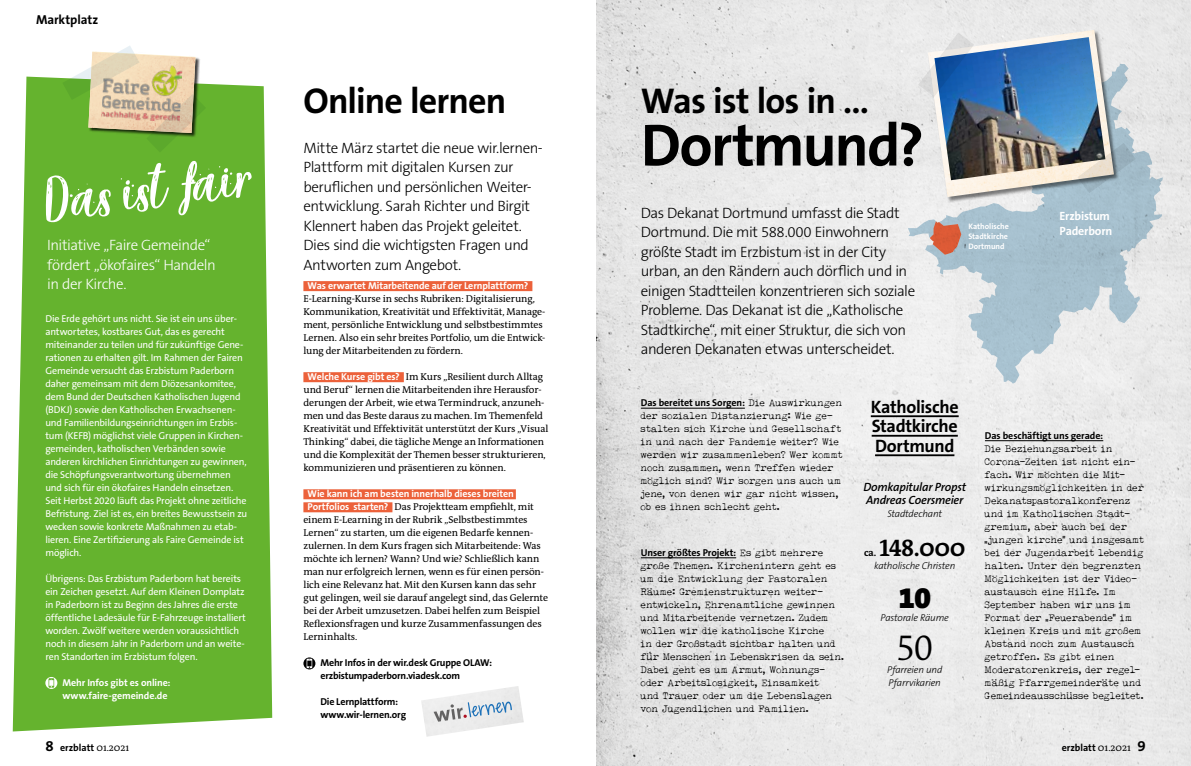
<style>
.page{position:relative;width:1191px;height:766px;background:#fff}
.page>*{position:absolute;margin:0;border:0;box-sizing:border-box;transform-origin:0 0}
.t1{font:700 60px "The Sans B7";letter-spacing:-.03em;color:#000}
.t2{font:700 36px "The Sans B7";letter-spacing:-.025em;color:#000}
.t3{font:36px "The Antiqua B4 c Semi Light Caps";color:#000}
.t4{font:900 30px "The Sans B9";color:#000}
.t5{font:700 24px "The Antiqua B7";color:#000}
.t6{font:700 18px/19.5px "The Sans B7";letter-spacing:-.02em;color:#000;text-align:justify}
.t7{font:300 15px/19.5px "The Sans B3";letter-spacing:-.03em;color:#000}
.t8{font:300 15px/19.5px "The Sans B3";letter-spacing:-.03em;color:#fff}
.t9{font:700 13px "The Sans B7";letter-spacing:-.005em;color:#000}
.t10{font:italic 600 12px/13px "The Sans B6";letter-spacing:-.02em;color:#000}
.t11{font:700 12px/15px "The Sans B7";letter-spacing:-.02em;color:#fff}
.t12{font:10px/13px "The Antiqua B5";letter-spacing:-.01em;color:#000}
.t13{font:10px/13px "The Sans B5 Plain";letter-spacing:-.015em;color:#fff}
.t14{font:700 10px/13px "The Sans B7";letter-spacing:-.015em;color:#000}
.t15{font:700 10px/13px "The Sans B7";letter-spacing:-.01em;color:#fff}
.t16{font:italic 300 10px/13px "The Sans B3";letter-spacing:-.02em;color:#000}
.t17{font:700 10px "The Antiqua B7";color:#000}
.t18{font:9.5px/13px "LUCKYTYPEWRITER";letter-spacing:-.015em;color:#000}
.t19{font:700 8px/10px "The Sans B7";color:#fff;text-align:justify}
.s1{font-family:"The Sans B7";font-weight:700;color:#fff}
.s2{font-family:"LUCKYTYPEWRITER";font-weight:400;font-size:9.5px}
.s3{font-family:"The Antiqua B7 c Bold Caps";font-weight:400}
.s4{font-size:15px}
.s5{font-family:"The Antiqua B5";font-weight:400}
</style>
<div class="page">
<img style="left:421px;top:686px;width:103px;height:50px">
<svg style="left:433px;top:701px;width:79px;height:20px;background:#c6ced6"></svg>
<img style="left:597px;top:0;width:594px;height:765px">
<svg style="left:908px;top:58px;width:254px;height:325px;background:#ccd7dd"></svg>
<hr style="left:870px;top:415px;width:88px;height:2px;background:#000">
<hr style="left:871px;top:434px;width:86px;height:2px;background:#000">
<hr style="left:875px;top:454px;width:79px;height:2px;background:#000">
<hr style="left:641px;top:407px;width:104px;height:1px;background:#000">
<hr style="left:641px;top:557px;width:95px;height:1px;background:#000">
<hr style="left:985px;top:440px;width:118px;height:1px;background:#000">
<div style="left:928px;top:30px;width:191px;height:173px;background:#000;opacity:.5"></div>
<img style="left:927px;top:30px;width:187px;height:167px">
<img style="left:934px;top:37px;width:171px;height:143px">
<svg style="left:918px;top:33px;width:56px;height:64px;background:#8ba8cb"></svg>
<svg style="left:1077px;top:143px;width:58px;height:50px;background:#99a5a8"></svg>
<svg style="left:930px;top:221px;width:31px;height:34px"></svg>
<div style="left:13px;top:77px;width:259px;height:654px;background:#65b32e"></div>
<svg style="left:45px;top:676px;width:12px;height:12px"></svg>
<svg style="left:46px;top:159px;width:206px;height:66px;background:#82c156"></svg>
<div style="left:303px;top:281px;width:229px;height:10px;background:#ec613a"></div>
<div style="left:303px;top:372px;width:101px;height:10px;background:#ec613a"></div>
<div style="left:303px;top:489px;width:213px;height:10px;background:#ec613a"></div>
<div style="left:303px;top:502px;width:89px;height:10px;background:#ec613a"></div>
<svg style="left:303px;top:657px;width:12px;height:12px"></svg>
<svg style="left:62px;top:46px;width:144px;height:106px;background:#b7c488"></svg>
<h3 class="t9" style="left:36px;top:12px;width:64px">Marktplatz</h3>
<h3 class="t8" style="left:47px;top:236px;width:170px">Initiative „Faire Gemeinde“ fördert „ökofaires“ Handeln in der Kirche.</h3>
<p class="t13" style="left:45px;top:312px;width:203px">Die Erde gehört uns nicht. Sie ist ein uns über&shy;antwortetes, kostbares Gut, das es gerecht miteinander zu teilen und für zukünftige Gene&shy;rationen zu erhalten gilt. Im Rahmen der Fairen Gemeinde versucht das Erzbistum Paderborn daher gemeinsam mit dem Diözesankomitee, dem Bund der Deutschen Katholischen Jugend (BDKJ) sowie den Katholischen Erwachsenen&shy;und Familienbildungseinrichtungen im Erzbis&shy;tum (KEFB) möglichst viele Gruppen in Kirchen&shy;gemeinden, katholischen Verbänden sowie anderen kirchlichen Einrichtungen zu gewinnen, die Schöpfungsverantwortung übernehmen und sich für ein ökofaires Handeln einsetzen.<br>Seit Herbst 2020 läuft das Projekt ohne zeitliche Befristung. Ziel ist es, ein breites Bewusstsein zu wecken sowie konkrete Maßnahmen zu etab&shy;lieren. Eine Zertifizierung als Faire Gemeinde ist möglich.</p>
<p class="t13" style="left:45px;top:572px;width:202px">Übrigens: Das Erzbistum Paderborn hat bereits ein Zeichen gesetzt. Auf dem Kleinen Domplatz in Paderborn ist zu Beginn des Jahres die erste öffentliche Ladesäule für E-Fahrzeuge installiert worden. Zwölf weitere werden voraussichtlich noch in diesem Jahr in Paderborn und an weite&shy;ren Standorten im Erzbistum folgen.</p>
<p class="t15" style="left:62px;top:676px;width:110px">Mehr Infos gibt es online: www.faire-gemeinde.de</p>
<h2 class="t2" style="left:303px;top:82px;width:204px">Online lernen</h2>
<p class="t7" style="left:303px;top:138px;width:241px">Mitte März startet die neue wir.lernen-Plattform mit digitalen Kursen zur beruflichen und persönlichen Weiter&shy;entwicklung. Sarah Richter und Birgit Klennert haben das Projekt geleitet.<br>Dies sind die wichtigsten Fragen und Antworten zum Angebot.</p>
<p class="t15" style="left:307px;top:279px;width:222px">Was erwartet Mitarbeitende auf der Lernplattform?</p>
<p class="t12" style="left:303px;top:292px;width:243px">E-Learning-Kurse in sechs Rubriken: Digitalisierung, Kommunikation, Kreativität und Effektivität, Manage&shy;ment, persönliche Entwicklung und selbstbestimmtes Lernen. Also ein sehr breites Portfolio, um die Entwick&shy;lung der Mitarbeitenden zu fördern.</p>
<p class="t12" style="left:303px;top:370px;width:247px;text-indent:4px"><span class="s1">Welche Kurse gibt es?</span> Im Kurs „Resilient durch Alltag und Beruf“ lernen die Mitarbeitenden ihre Herausfor&shy;derungen der Arbeit, wie etwa Termindruck, anzuneh&shy;men und das Beste daraus zu machen. Im Themenfeld Kreativität und Effektivität unterstützt der Kurs „Visual Thinking“ dabei, die tägliche Menge an Informationen und die Komplexität der Themen besser strukturieren, kommunizieren und präsentieren zu können.</p>
<p class="t15" style="left:307px;top:487px;width:208px">Wie kann ich am besten innerhalb dieses breiten</p>
<p class="t12" style="left:303px;top:500px;width:246px;text-indent:4px"><span class="s1">Portfolios starten?</span> Das Projektteam empfiehlt, mit einem E-Learning in der Rubrik „Selbstbestimmtes Lernen“ zu starten, um die eigenen Bedarfe kennen&shy;zulernen. In dem Kurs fragen sich Mitarbeitende: Was möchte ich lernen? Wann? Und wie? Schließlich kann man nur erfolgreich lernen, wenn es für einen persön&shy;lich eine Relevanz hat. Mit den Kursen kann das sehr gut gelingen, weil sie darauf angelegt sind, das Gelernte bei der Arbeit umzusetzen. Dabei helfen zum Beispiel Reflexionsfragen und kurze Zusammenfassungen des Lerninhalts.</p>
<p class="t14" style="left:320px;top:656px;width:173px">Mehr Infos in der wir.desk Gruppe OLAW: erzbistumpaderborn.viadesk.com</p>
<p class="t14" style="left:320px;top:695px;width:87px">Die Lernplattform: www.wir-lernen.org</p>
<h2 class="t2" style="left:641px;top:82px;width:230px">Was ist los in …</h2>
<h1 class="t1" style="left:641px;top:113px;width:284px">Dortmund?</h1>
<p class="t7" style="left:641px;top:203px;width:276px">Das Dekanat Dortmund umfasst die Stadt Dortmund. Die mit 588.000 Einwohnern größte Stadt im Erzbistum ist in der City urban, an den Rändern auch dörflich und in einigen Stadtteilen konzentrieren sich soziale Probleme. Das Dekanat ist die „Katholische Stadtkirche“, mit einer Struktur, die sich von anderen Dekanaten etwas unterscheidet.</p>
<p class="t19" style="left:968px;top:222px;width:42px">Katholische Stadtkirche Dortmund</p>
<p class="t11" style="left:1059px;top:209px;width:54px">Erzbistum<br>Paderborn</p>
<p class="t14" style="left:641px;top:396px;width:203px">Das bereitet uns Sorgen: <span class="s2">Die Auswirkungen</span></p>
<p class="t18" style="left:641px;top:409px;width:204px">der sozialen Distanzierung: Wie ge&shy;stalten sich Kirche und Gesellschaft in und nach der Pandemie weiter? Wie werden wir zusammenleben? Wer kommt noch zusammen, wenn Treffen wieder möglich sind? Wir sorgen uns auch um jene, von denen wir gar nicht wissen, ob es ihnen schlecht geht.</p>
<p class="t14" style="left:641px;top:546px;width:184px">Unser größtes Projekt: <span class="s2">Es gibt mehrere</span></p>
<p class="t18" style="left:641px;top:559px;width:205px">große Themen. Kirchenintern geht es um die Entwicklung der Pastoralen Räume: Gremienstrukturen weiter&shy;entwickeln, Ehrenamtliche gewinnen und Mitarbeitende vernetzen. Zudem wollen wir die katholische Kirche<br>in der Großstadt sichtbar halten und für Menschen in Lebenskrisen da sein.<br>Dabei geht es um Armut, Wohnungs&shy;oder Arbeitslosigkeit, Einsamkeit<br>und Trauer oder um die Lebenslagen von Jugendlichen und Familien.</p>
<h3 class="t6" style="left:870px;top:397px;width:89px">Katholische Stadtkirche Dortmund</h3>
<p class="t10" style="left:863px;top:480px;width:104px">Domkapitular Propst<br>Andreas Coersmeier</p>
<p class="t16" style="left:887px;top:507px;width:56px">Stadtdechant</p>
<p class="t17" style="left:864px;top:547px;width:14px">ca.</p>
<h3 class="t5" style="left:878px;top:534px;width:89px"><span class="s3">148</span>.000</h3>
<p class="t16" style="left:874px;top:559px;width:83px">katholische Christen</p>
<h3 class="t4" style="left:898px;top:581px;width:34px">10</h3>
<p class="t16" style="left:880px;top:611px;width:70px">Pastorale Räume</p>
<h2 class="t3" style="left:896px;top:628px;width:38px">50</h2>
<p class="t16" style="left:887px;top:663px;width:57px">Pfarreien und<br>Pfarrvikarien</p>
<p class="t14" style="left:985px;top:429px;width:120px">Das beschäftigt uns gerade:</p>
<p class="t18" style="left:985px;top:442px;width:161px">Die Beziehungsarbeit in<br>Corona-Zeiten ist nicht ein&shy;fach. Wir möchten die Mit&shy;wirkungsmöglichkeiten in der<br>Dekanatspastoralkonferenz und im Katholischen Stadt&shy;gremium, aber auch bei der „jungen kirche“ und insgesamt bei der Jugendarbeit lebendig halten. Unter den begrenzten<br>Möglichkeiten ist der Video&shy;austausch eine Hilfe. Im<br>September haben wir uns im<br>Format der „Feuerabende“ im kleinen Kreis und mit großem<br>Abstand noch zum Austausch getroffen. Es gibt einen<br>Moderatorenkreis, der regel&shy;mäßig Pfarrgemeinderäte und<br>Gemeindeausschüsse begleitet.</p>
<p class="t14" style="left:45px;top:741px;width:85px"><span class="s4">8</span> erzblatt <span class="s5">01.2021</span></p>
<p class="t14" style="left:1061px;top:741px;width:85px">erzblatt <span class="s5">01.2021</span> <span class="s4">9</span></p>
</div>
